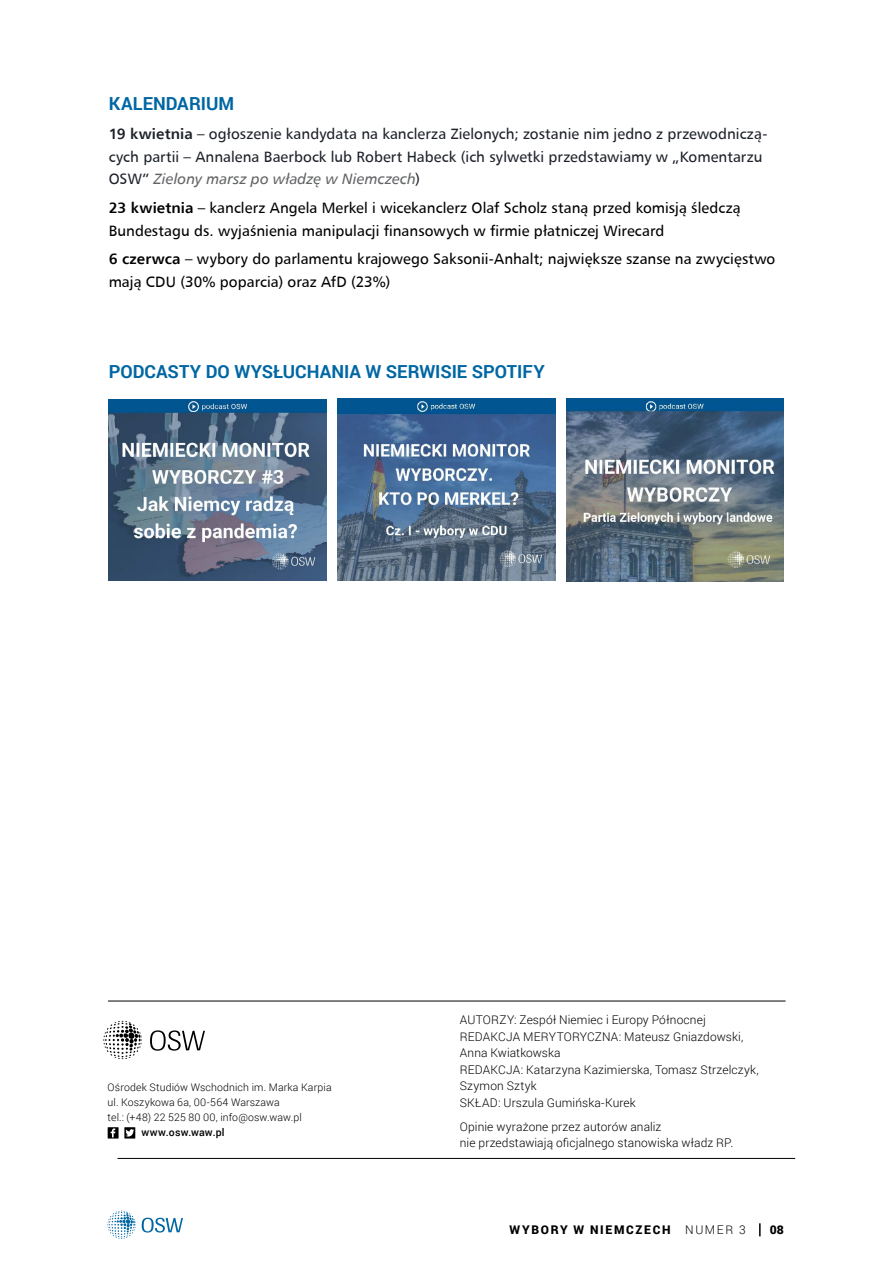
<style>
.page{position:relative;width:893px;height:1263px;background:#fff}
.page>*{position:absolute;margin:0;border:0;box-sizing:border-box;transform-origin:0 0}
.t1{font:700 18px "Roboto";color:#0067a4}
.t2{font:15px/22.5px "Humanist 777 TL Roman B";letter-spacing:.005em;color:#000}
.t3{font:15px/22.5px "Humanist 777 TL Roman B";letter-spacing:.005em;color:#1d2129}
.t4{font:15px "Humanist 777 TL Italic B";letter-spacing:.005em;color:#636466}
.t5{font:300 12px/16.5px "Roboto";letter-spacing:.01em;color:#000}
.t6{font:900 12px "Roboto";letter-spacing:.14em;color:#000}
.t7{font:300 10.5px/15px "Roboto";letter-spacing:.01em;color:#000}
.t8{font:500 10.5px "Roboto";letter-spacing:.02em;color:#000}
.s1{font-family:"Humanist 777 TL Bold B"}
.s2{font-family:"Humanist 777 TL Roman B";color:#1d2129}
.s3{font-weight:300}
</style>
<div class="page">
<svg style="left:759px;top:1223px;width:2px;height:13px"></svg>
<svg style="left:142px;top:1218px;width:41px;height:14px"></svg>
<svg style="left:108px;top:1211px;width:28px;height:28px"></svg>
<hr style="left:108px;top:1001px;width:678px;height:1px;background:#000">
<hr style="left:118px;top:1158px;width:677px;height:1px;background:#000">
<svg style="left:108px;top:1127px;width:27px;height:11px"></svg>
<svg style="left:150px;top:1030px;width:55px;height:21px"></svg>
<svg style="left:103px;top:1021px;width:39px;height:38px"></svg>
<img style="left:566px;top:399px;width:218px;height:182px">
<img style="left:338px;top:399px;width:217px;height:182px">
<img style="left:109px;top:399px;width:217px;height:181px">
<p class="t1" style="left:109px;top:91px;width:127px">KALENDARIUM</p>
<p class="t3" style="left:109px;top:122px;width:660px"><span class="s1">19 kwietnia</span> – ogłoszenie kandydata na kanclerza Zielonych; zostanie nim jedno z przewodniczą&shy;cych partii – Annalena Baerbock lub Robert Habeck (ich sylwetki przedstawiamy w „Komentarzu</p>
<p class="t4" style="left:109px;top:169px;width:313px"><span class="s2">OSW”</span> Zielony marsz po władzę w Niemczech<span class="s2">)</span></p>
<p class="t2" style="left:109px;top:196px;width:634px"><span class="s1">23 kwietnia</span> – kanclerz Angela Merkel i wicekanclerz Olaf Scholz staną przed komisją śledczą<br>Bundestagu ds. wyjaśnienia manipulacji finansowych w firmie płatniczej Wirecard</p>
<p class="t2" style="left:109px;top:247px;width:668px"><span class="s1">6 czerwca</span> – wybory do parlamentu krajowego Saksonii-Anhalt; największe szanse na zwycięstwo mają CDU (30% poparcia) oraz AfD (23%)</p>
<p class="t1" style="left:109px;top:359px;width:438px">PODCASTY DO WYSŁUCHANIA W SERWISIE SPOTIFY</p>
<p class="t7" style="left:108px;top:1080px;width:226px">Ośrodek Studiów Wschodnich im. Marka Karpia ul. Koszykowa 6a, 00-564 Warszawa<br>tel.: (+48) 22 525 80 00, info@osw.waw.pl</p>
<p class="t8" style="left:142px;top:1125px;width:85px">www.osw.waw.pl</p>
<p class="t5" style="left:460px;top:1011px;width:300px">AUTORZY: Zespół Niemiec i Europy Północnej REDAKCJA MERYTORYCZNA: Mateusz Gniazdowski, Anna Kwiatkowska<br>REDAKCJA: Katarzyna Kazimierska, Tomasz Strzelczyk, Szymon Sztyk<br>SKŁAD: Urszula Gumińska-Kurek</p>
<p class="t5" style="left:460px;top:1117px;width:275px">Opinie wyrażone przez autorów analiz<br>nie przedstawiają oficjalnego stanowiska władz RP.</p>
<p class="t6" style="left:509px;top:1221px;width:238px">WYBORY W NIEMCZECH <span class="s3">NUMER 3</span></p>
<p class="t6" style="left:770px;top:1221px;width:16px">08</p>
</div>
